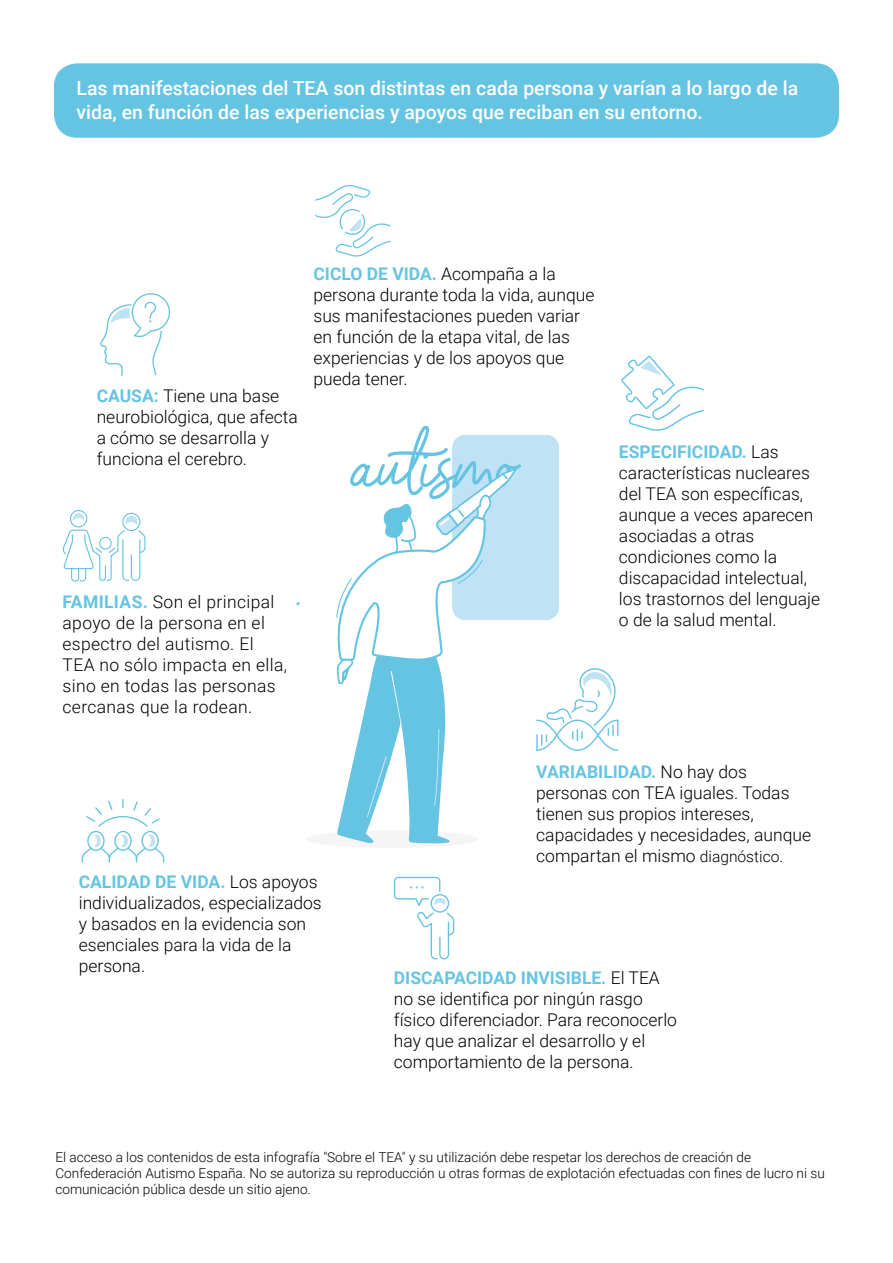
<style>
.page{position:relative;width:893px;height:1263px;background:#fff}
.page>*{position:absolute;margin:0;border:0;box-sizing:border-box;transform-origin:0 0}
.t1{font:500 19.5px/23.4px "Roboto";color:#fff}
.t2{font:300 17.55px/21px "Roboto";color:#000}
.t3{font:300 17.55px/21px "Roboto";letter-spacing:.02em;color:#000}
.t4{font:300 13.65px/16.4px "Roboto";color:#000}
.s1{font-weight:700;color:#66c4e3}
.s2{font-size:15.6px}
</style>
<div class="page">
<div style="left:54px;top:63px;width:785px;height:75px;background:#66c4e3;border-radius:23px"></div>
<svg style="left:100px;top:293px;width:70px;height:83px"></svg>
<svg style="left:536px;top:668px;width:83px;height:83px"></svg>
<svg style="left:621px;top:355px;width:83px;height:76px"></svg>
<svg style="left:315px;top:184px;width:76px;height:73px"></svg>
<svg style="left:394px;top:877px;width:60px;height:82px"></svg>
<svg style="left:82px;top:799px;width:82px;height:64px"></svg>
<svg style="left:62px;top:510px;width:83px;height:72px"></svg>
<div style="left:452px;top:435px;width:107px;height:185px;background:#bfe3f5;border-radius:13px"></div>
<div style="left:306px;top:830px;width:173px;height:18px;background:#f5f5f5;border-radius:50%"></div>
<svg style="left:336px;top:426px;width:185px;height:418px"></svg>
<p class="t1" style="left:77px;top:76px;width:723px">Las manifestaciones del TEA son distintas en cada persona y varían a lo largo de la vida, en función de las experiencias y apoyos que reciban en su entorno.</p>
<p class="t2" style="left:97px;top:385px;width:203px"><span class="s1">CAUSA:</span> Tiene una base neurobiológica, que afecta a cómo se desarrolla y funciona el cerebro.</p>
<p class="t2" style="left:313px;top:263px;width:283px"><span class="s1">CICLO DE VIDA.</span> Acompaña a la persona durante toda la vida, aunque sus manifestaciones pueden variar en función de la etapa vital, de las experiencias y de los apoyos que pueda tener.</p>
<p class="t3" style="left:63px;top:591px;width:226px"><span class="s1">FAMILIAS.</span> Son el principal apoyo de la persona en el espectro del autismo. El<br>TEA no sólo impacta en ella, sino en todas las personas cercanas que la rodean.</p>
<p class="t2" style="left:619px;top:441px;width:203px"><span class="s1">ESPECIFICIDAD.</span> Las características nucleares del TEA son específicas, aunque a veces aparecen asociadas a otras condiciones como la discapacidad intelectual, los trastornos del lenguaje o de la salud mental.</p>
<p class="t2" style="left:536px;top:761px;width:276px"><span class="s1">VARIABILIDAD.</span> No hay dos personas con TEA iguales. Todas tienen sus propios intereses, capacidades y necesidades, aunque compartan el mismo <span class="s2">diagnóstico.</span></p>
<p class="t2" style="left:79px;top:870px;width:245px"><span class="s1">CALIDAD DE VIDA.</span> Los apoyos individualizados, especializados y basados en la evidencia son esenciales para la vida de la persona.</p>
<p class="t2" style="left:394px;top:967px;width:285px"><span class="s1">DISCAPACIDAD INVISIBLE.</span> El TEA no se identifica por ningún rasgo físico diferenciador. Para reconocerlo hay que analizar el desarrollo y el comportamiento de la persona.</p>
<p class="t4" style="left:55px;top:1148px;width:771px">El acceso a los contenidos de esta infografía "Sobre el TEA" y su utilización debe respetar los derechos de creación de<br>Confederación Autismo España. No se autoriza su reproducción u otras formas de explotación efectuadas con fines de lucro ni su comunicación pública desde un sitio ajeno.</p>
</div>
